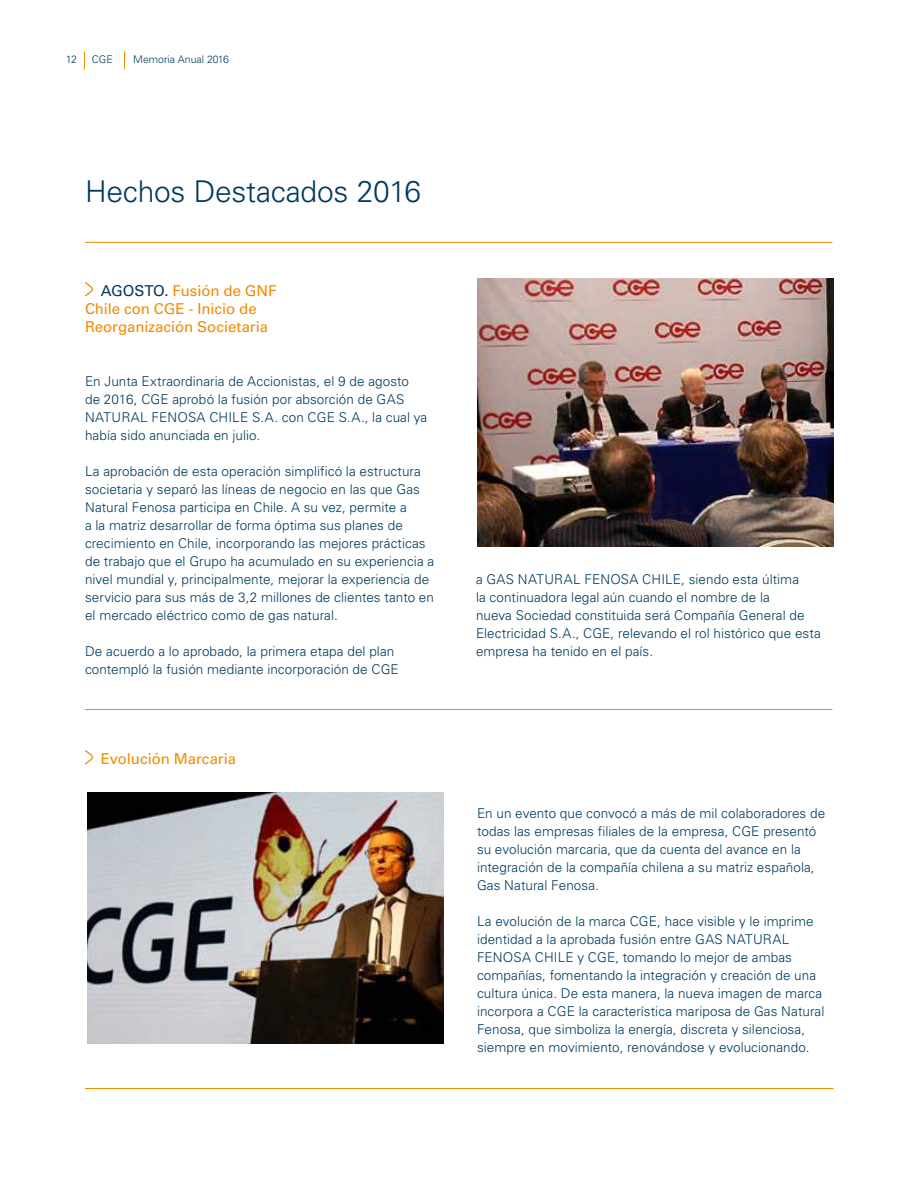
<style>
.page{position:relative;width:918px;height:1188px;background:#fff}
.page>*{position:absolute;margin:0;border:0;box-sizing:border-box;transform-origin:0 0}
.t1{font:300 30px "Univers LT Std";letter-spacing:-.01em;color:#003a5d}
.t2{font:15px/18px "Univers LT Std";letter-spacing:-.005em;color:#f38a00}
.t3{font:300 13.5px/18px "Univers LT Std";letter-spacing:.005em;color:#003a5d}
.t4{font:300 10.65px "Univers LT Std";color:#003a5d}
.t5{font:300 10.5px "Univers LT Std";color:#003a5d}
.s1{color:#003a5d}
</style>
<div class="page">
<img style="left:477px;top:278px;width:356px;height:268px">
<hr style="left:85px;top:1088px;width:748px;height:1px;background:#f38a00">
<hr style="left:85px;top:709px;width:747px;height:1px;background:#f38a00">
<hr style="left:85px;top:242px;width:747px;height:1px;background:#f38a00">
<svg style="left:85px;top:282px;width:8px;height:14px"></svg>
<svg style="left:85px;top:750px;width:8px;height:14px"></svg>
<img style="left:87px;top:792px;width:357px;height:251px">
<svg style="left:124px;top:51px;width:1px;height:19px"></svg>
<svg style="left:84px;top:51px;width:1px;height:19px"></svg>
<p class="t4" style="left:66px;top:53px;width:13px">12</p>
<p class="t5" style="left:92px;top:53px;width:23px">CGE</p>
<p class="t5" style="left:133px;top:53px;width:97px">Memoria Anual 2016</p>
<h1 class="t1" style="left:85px;top:173px;width:338px">Hechos Destacados 2016</h1>
<p class="t2" style="left:85px;top:282px;width:193px;text-indent:16px"><span class="s1">AGOSTO.</span> Fusión de GNF<br>Chile con CGE - Inicio de<br>Reorganización Societaria</p>
<p class="t3" style="left:85px;top:373px;width:344px">En Junta Extraordinaria de Accionistas, el 9 de agosto de 2016, CGE aprobó la fusión por absorción de GAS NATURAL FENOSA CHILE S.A. con CGE S.A., la cual ya había sido anunciada en julio.</p>
<p class="t3" style="left:85px;top:463px;width:351px">La aprobación de esta operación simplificó la estructura societaria y separó las líneas de negocio en las que Gas Natural Fenosa participa en Chile. A su vez, permite a<br>a la matriz desarrollar de forma óptima sus planes de crecimiento en Chile, incorporando las mejores prácticas de trabajo que el Grupo ha acumulado en su experiencia a nivel mundial y, principalmente, mejorar la experiencia de servicio para sus más de 3,2 millones de clientes tanto en el mercado eléctrico como de gas natural.</p>
<p class="t3" style="left:85px;top:643px;width:315px">De acuerdo a lo aprobado, la primera etapa del plan contempló la fusión mediante incorporación de CGE</p>
<p class="t2" style="left:101px;top:750px;width:137px">Evolución Marcaria</p>
<p class="t3" style="left:476px;top:571px;width:346px">a GAS NATURAL FENOSA CHILE, siendo esta última<br>la continuadora legal aún cuando el nombre de la<br>nueva Sociedad constituida será Compañía General de Electricidad S.A., CGE, relevando el rol histórico que esta empresa ha tenido en el país.</p>
<p class="t3" style="left:477px;top:805px;width:350px">En un evento que convocó a más de mil colaboradores de todas las empresas filiales de la empresa, CGE presentó su evolución marcaria, que da cuenta del avance en la integración de la compañía chilena a su matriz española, Gas Natural Fenosa.</p>
<p class="t3" style="left:477px;top:913px;width:349px">La evolución de la marca CGE, hace visible y le imprime identidad a la aprobada fusión entre GAS NATURAL FENOSA CHILE y CGE, tomando lo mejor de ambas compañías, fomentando la integración y creación de una cultura única. De esta manera, la nueva imagen de marca incorpora a CGE la característica mariposa de Gas Natural Fenosa, que simboliza la energía, discreta y silenciosa, siempre en movimiento, renovándose y evolucionando.</p>
</div>
